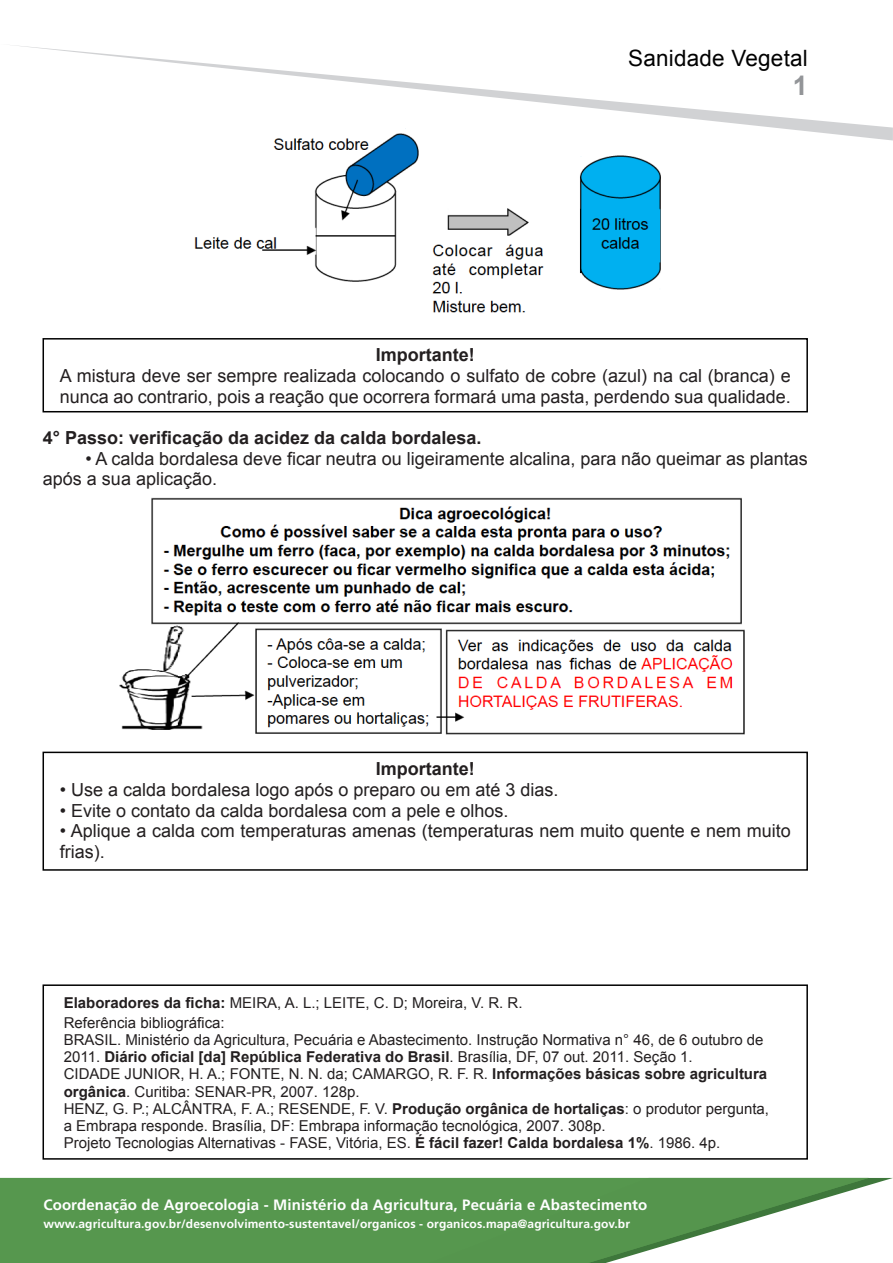
<style>
.page{position:relative;width:893px;height:1263px;background:#fff}
.page>*{position:absolute;margin:0;border:0;box-sizing:border-box;transform-origin:0 0}
.topicos_sumario{font:700 27px "Arial";color:#939598}
.topicos_sumario-2{font:22.5px "Arial";letter-spacing:.01em;color:#000}
.t1{font:18px/20.7px "Arial";color:#231f20}
.t2{font:700 18px "Arial";color:#231f20}
.bolinhas{font:15px "Arial";color:#231f20}
.t3{font:700 15px "Arial";color:#231f20}
.topicos_sumario-3{font:700 15px "Frutiger LT Std";letter-spacing:.01em;color:#fff}
.topicos_sumario-4{font:700 12px "Frutiger LT Std";letter-spacing:.01em;color:#fff}
.s1{font-weight:700}
.s2{font-weight:400}
</style>
<div class="page">
<svg style="left:15px;top:45px;width:878px;height:96px"></svg>
<svg style="left:0;top:1178px;width:869px;height:85px;background:#6ca465"></svg>
<img style="left:184px;top:128px;width:482px;height:185px">
<div style="left:43px;top:338px;width:765px;height:74px;border:2px solid #000"></div>
<div style="left:43px;top:752px;width:765px;height:119px;border:2px solid #000"></div>
<img style="left:119px;top:497px;width:626px;height:238px">
<div style="left:43px;top:984px;width:765px;height:176px;border:2px solid #000"></div>
<p class="topicos_sumario-2" style="left:628px;top:43px;width:181px">Sanidade Vegetal</p>
<p class="topicos_sumario" style="left:793px;top:68px;width:17px">1</p>
<p class="t2" style="left:376px;top:343px;width:100px">Importante!</p>
<p class="t1" style="left:60px;top:365px;width:732px">A mistura deve ser sempre realizada colocando o sulfato de cobre (azul) na cal (branca) e nunca ao contrario, pois a reação que ocorrera formará uma pasta, perdendo sua qualidade.</p>
<p class="t2" style="left:43px;top:426px;width:440px">4° Passo: verificação da acidez da calda bordalesa.</p>
<p class="t1" style="left:43px;top:448px;width:766px;text-indent:43px">• A calda bordalesa deve ficar neutra ou ligeiramente alcalina, para não queimar as plantas após a sua aplicação.</p>
<p class="t2" style="left:376px;top:757px;width:100px">Importante!</p>
<p class="t1" style="left:60px;top:779px;width:500px">• Use a calda bordalesa logo após o preparo ou em até 3 dias.</p>
<p class="t1" style="left:60px;top:800px;width:450px">• Evite o contato da calda bordalesa com a pele e olhos.</p>
<p class="t1" style="left:60px;top:821px;width:732px">• Aplique a calda com temperaturas amenas (temperaturas nem muito quente e nem muito frias).</p>
<p class="bolinhas" style="left:64px;top:993px;width:460px"><span class="s1">Elaboradores da ficha:</span> MEIRA, A. L.; LEITE, C. D; Moreira, V. R. R.</p>
<p class="bolinhas" style="left:64px;top:1012px;width:162px">Referência bibliográfica:</p>
<p class="bolinhas" style="left:64px;top:1030px;width:701px">BRASIL. Ministério da Agricultura, Pecuária e Abastecimento. Instrução Normativa n° 46, de 6 outubro de</p>
<p class="t3" style="left:64px;top:1047px;width:630px"><span class="s2">2011.</span> Diário oficial [da] República Federativa do Brasil<span class="s2">. Brasília, DF, 07 out. 2011. Seção 1.</span></p>
<p class="bolinhas" style="left:64px;top:1064px;width:705px">CIDADE JUNIOR, H. A.; FONTE, N. N. da; CAMARGO, R. F. R. <span class="s1">Informações básicas sobre agricultura</span></p>
<p class="bolinhas" style="left:64px;top:1081px;width:297px"><span class="s1">orgânica</span>. Curitiba: SENAR-PR, 2007. 128p.</p>
<p class="bolinhas" style="left:64px;top:1099px;width:707px">HENZ, G. P.; ALCÂNTRA, F. A.; RESENDE, F. V. <span class="s1">Produção orgânica de hortaliças</span>: o produtor pergunta,</p>
<p class="bolinhas" style="left:64px;top:1116px;width:543px">a Embrapa responde. Brasília, DF: Embrapa informação tecnológica, 2007. 308p.</p>
<p class="bolinhas" style="left:64px;top:1133px;width:658px">Projeto Tecnologias Alternativas - FASE, Vitória, ES. <span class="s1">É fácil fazer! Calda bordalesa 1%</span>. 1986. 4p.</p>
<p class="topicos_sumario-3" style="left:43px;top:1195px;width:606px">Coordenação de Agroecologia - Ministério da Agricultura, Pecuária e Abastecimento</p>
<p class="topicos_sumario-4" style="left:43px;top:1217px;width:588px">www.agricultura.gov.br/desenvolvimento-sustentavel/organicos - organicos.mapa@agricultura.gov.br</p>
</div>
